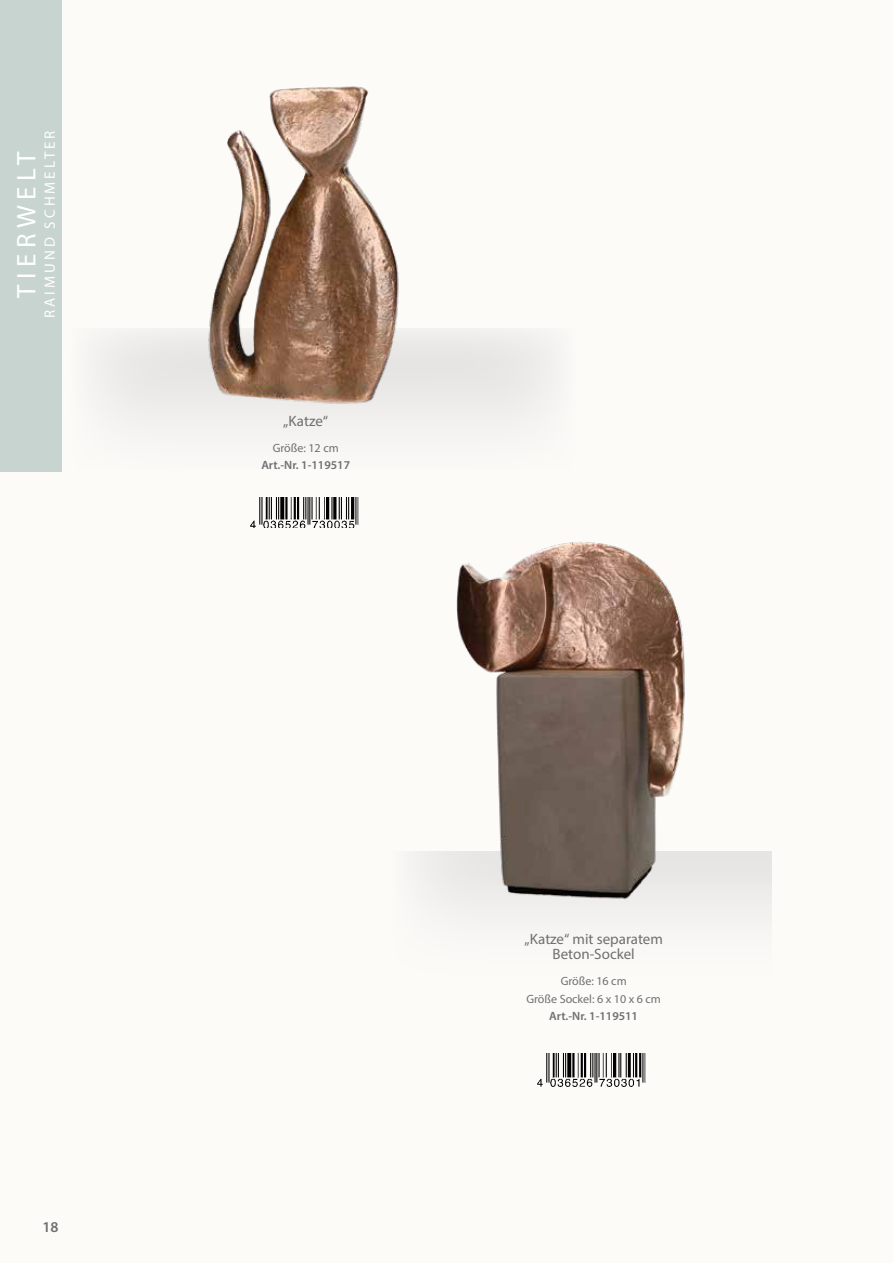
<style>
.page{position:relative;width:893px;height:1263px;background:#fdfbf8}
.page>*{position:absolute;margin:0;border:0;box-sizing:border-box;transform-origin:0 0}
.t1{font:27px "Myriad Pro";letter-spacing:.2em;color:#fff}
.t2{font:15px/15px "Myriad Pro";color:#706f6f;text-align:center}
.t3{font:15px "Myriad Pro";letter-spacing:.2em;color:#fff}
.t4{font:600 15px "Myriad Pro";color:#706f6f}
.t5{font:12px/17.5px "Myriad Pro";color:#706f6f;text-align:center}
.t6{font:600 12px "Myriad Pro";color:#706f6f}
</style>
<div class="page">
<div style="left:0;top:0;width:62px;height:472px;background:#c8d4cf"></div>
<div style="left:392px;top:851px;width:379px;height:140px;background:linear-gradient(to right,#faf9f6,#f5f3f0)"></div>
<div style="left:71px;top:328px;width:506px;height:141px;background:#f5f3f0"></div>
<img style="left:431px;top:542px;width:268px;height:362px">
<img style="left:151px;top:86px;width:305px;height:319px">
<img style="left:537px;top:1053px;width:109px;height:33px">
<img style="left:250px;top:498px;width:109px;height:30px">
<h1 class="t1" style="left:10px;top:298px;width:147px;rotate:-90deg">TIERWELT</h1>
<p class="t3" style="left:40px;top:318px;width:189px;rotate:-90deg">RAIMUND SCHMELTER</p>
<p class="t4" style="left:43px;top:1217px;width:18px">18</p>
<p class="t2" style="left:283px;top:413px;width:46px">„Katze“</p>
<p class="t5" style="left:273px;top:439px;width:67px">Größe: 12 cm</p>
<p class="t6" style="left:261px;top:458px;width:90px">Art.-Nr. 1-119517</p>
<p class="t2" style="left:524px;top:932px;width:140px">„Katze“ mit separatem<br>Beton-Sockel</p>
<p class="t5" style="left:526px;top:972px;width:136px">Größe: 16 cm<br>Größe Sockel: 6 x 10 x 6 cm</p>
<p class="t6" style="left:549px;top:1009px;width:90px">Art.-Nr. 1-119511</p>
</div>
